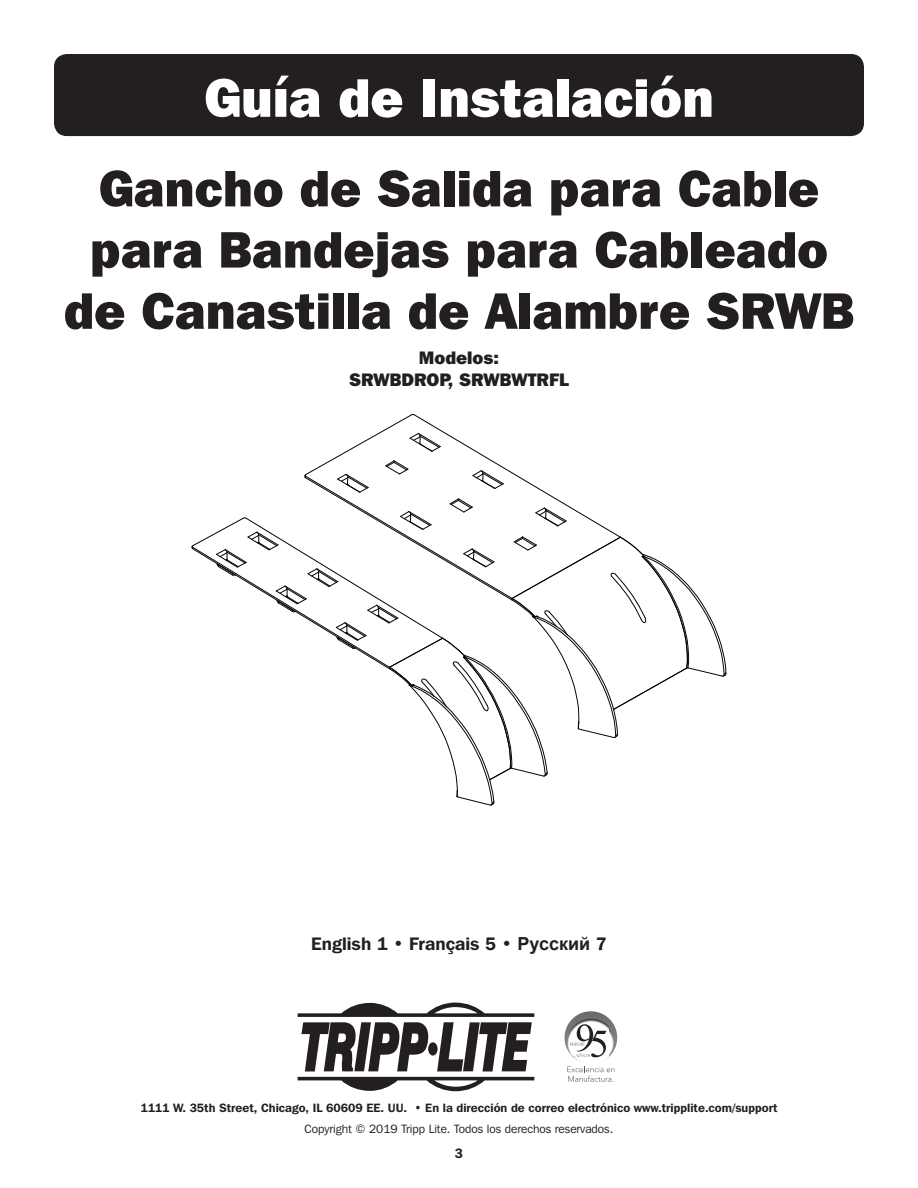
<style>
.page{position:relative;width:918px;height:1188px;background:#fff}
.page>*{position:absolute;margin:0;border:0;box-sizing:border-box;transform-origin:0 0}
.t1{font:800 54px "Franklin Gothic IT Cby BT";color:#fff}
.t2{font:800 51px/61.2px "Franklin Gothic IT Cby BT";color:#231f20;text-align:center}
.t3{font:600 18px "Franklin Gothic IT Cby BT";color:#231f20}
.t4{font:800 18px/22.5px "Franklin Gothic IT Cby BT";color:#231f20;text-align:center}
.t5{font:600 13.5px "Franklin Gothic IT Cby BT";color:#231f20}
.t6{font:600 12px "Franklin Gothic IT Cby BT";color:#231f20}
.t7{font:12px "Franklin Gothic IT Cby BT";color:#231f20}
.s1{font-family:"Arial";font-weight:700}
</style>
<div class="page">
<div style="left:54px;top:54px;width:810px;height:82px;background:#231f20;border-radius:13px"></div>
<svg style="left:298px;top:1003px;width:236px;height:68px"></svg>
<svg style="left:298px;top:1077px;width:236px;height:14px"></svg>
<svg style="left:191px;top:414px;width:536px;height:392px"></svg>
<img style="left:568px;top:1011px;width:22px;height:14px">
<img style="left:609px;top:1023px;width:8px;height:34px">
<img style="left:573px;top:1057px;width:25px;height:5px">
<svg style="left:567px;top:1066px;width:47px;height:16px"></svg>
<svg style="left:570px;top:1024px;width:36px;height:33px"></svg>
<p class="t1" style="left:204px;top:63px;width:511px">Guía de Instalación</p>
<p class="t2" style="left:64px;top:157px;width:792px">Gancho de Salida para Cable para Bandejas para Cableado de Canastilla de Alambre SRWB</p>
<p class="t4" style="left:349px;top:346px;width:221px">Modelos:<br>SRWBDROP, SRWBWTRFL</p>
<p class="t3" style="left:311px;top:932px;width:297px">English 1 • Français 5 • <span class="s1">Русский</span> 7</p>
<p class="t6" style="left:140px;top:1100px;width:639px">1111 W. 35th Street, Chicago, IL 60609 EE. UU. • En la dirección de correo electrónico www.tripplite.com/support</p>
<p class="t7" style="left:305px;top:1121px;width:310px">Copyright © 2019 Tripp Lite. Todos los derechos reservados.</p>
<p class="t5" style="left:455px;top:1145px;width:10px">3</p>
</div>
